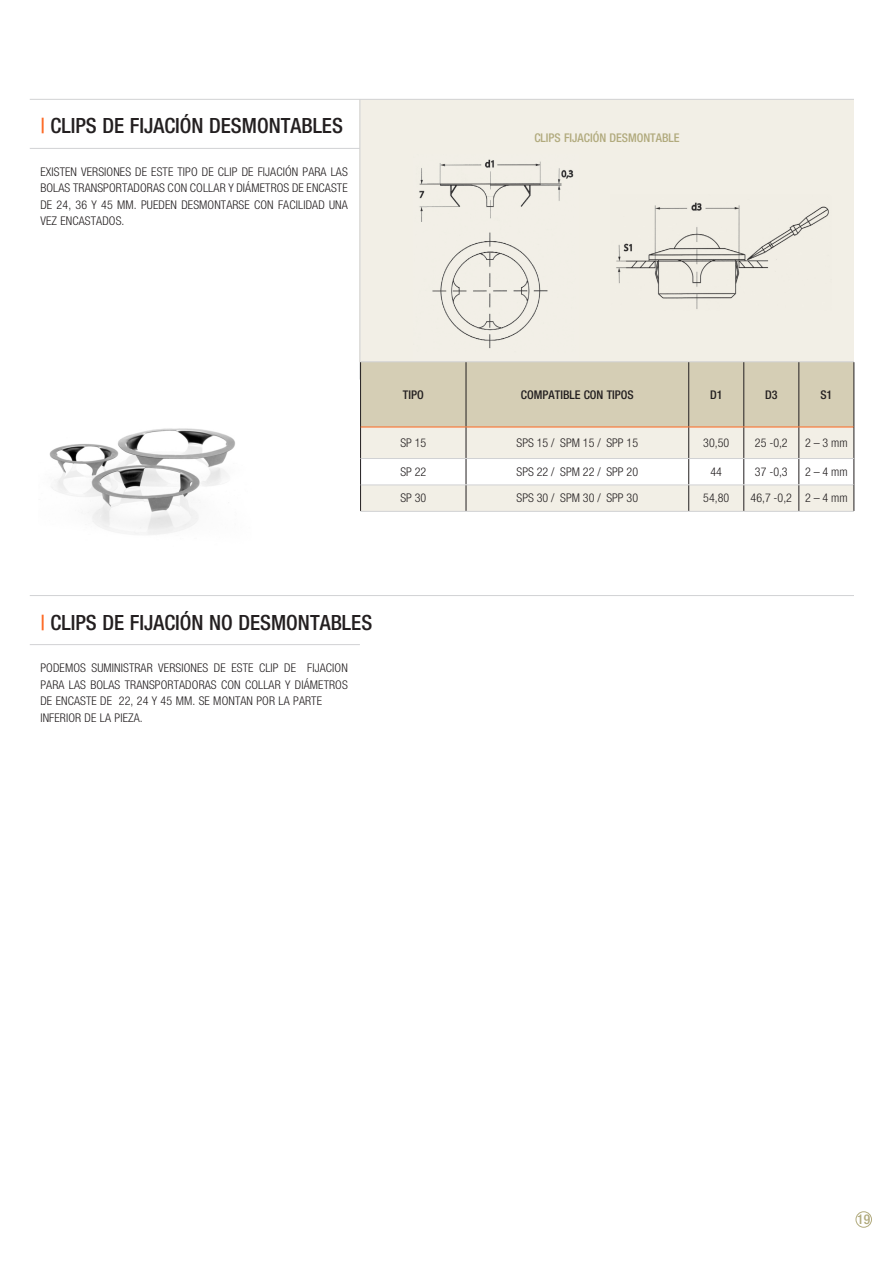
<style>
.page{position:relative;width:893px;height:1263px;background:#fff}
.page>*{position:absolute;margin:0;border:0;box-sizing:border-box;transform-origin:0 0}
.titulo-esp{font:500 condensed 21px "Helvetica Neue LT Pro";color:#231f20}
.t1{font:500 condensed 13.5px "Helvetica Neue LT Pro";color:#b1aa7d}
.texto_esp{font:300 condensed 12px/16.5px "Helvetica Neue LT Pro";letter-spacing:.01em;color:#231f20;text-align:justify}
.tablas_content{font:300 condensed 12px "Helvetica Neue LT Pro";color:#231f20}
.tablas_titulos_esp{font:500 condensed 12px "Helvetica Neue LT Pro";color:#231f20}
.tablas_titulos_esp-2{font:500 condensed 12px "Helvetica Neue LT Pro";color:#b1aa7d}
.s1{color:#fd6721}
</style>
<div class="page">
<div style="left:856px;top:1211px;width:16px;height:16px;border:1px solid #b1aa7d;border-radius:50%"></div>
<div style="left:360px;top:99px;width:494px;height:262px;background:#f2efe6"></div>
<img style="left:419px;top:159px;width:155px;height:190px">
<hr style="left:30px;top:148px;width:330px;height:1px;background:#d1d2d4">
<hr style="left:30px;top:644px;width:330px;height:1px;background:#d1d2d4">
<hr style="left:30px;top:99px;width:824px;height:1px;background:#d1d2d4">
<hr style="left:30px;top:595px;width:824px;height:1px;background:#d1d2d4">
<hr style="left:360px;top:99px;width:1px;height:281px;background:#d1d2d4">
<hr style="left:360px;top:361px;width:106px;height:1px;background:#d1d2d4">
<hr style="left:466px;top:361px;width:223px;height:1px;background:#d1d2d4">
<hr style="left:689px;top:361px;width:55px;height:1px;background:#d1d2d4">
<hr style="left:744px;top:361px;width:55px;height:1px;background:#d1d2d4">
<hr style="left:799px;top:361px;width:55px;height:1px;background:#d1d2d4">
<svg style="left:360px;top:362px;width:495px;height:149px"></svg>
<hr style="left:360px;top:511px;width:106px;height:1px;background:#d1d2d4">
<hr style="left:466px;top:511px;width:223px;height:1px;background:#d1d2d4">
<hr style="left:689px;top:511px;width:55px;height:1px;background:#d1d2d4">
<hr style="left:744px;top:511px;width:55px;height:1px;background:#d1d2d4">
<hr style="left:799px;top:511px;width:55px;height:1px;background:#d1d2d4">
<img style="left:616px;top:202px;width:213px;height:107px">
<img style="left:49px;top:428px;width:186px;height:107px">
<p class="titulo-esp" style="left:40px;top:113px;width:304px"><span class="s1">|</span> CLIPS DE FIJACIÓN DESMONTABLES</p>
<p class="texto_esp" style="left:40px;top:163px;width:309px">EXISTEN VERSIONES DE ESTE TIPO DE CLIP DE FIJACIÓN PARA LAS BOLAS TRANSPORTADORAS CON COLLAR Y DIÁMETROS DE ENCASTE DE 24, 36 Y 45 MM. PUEDEN DESMONTARSE CON FACILIDAD UNA VEZ ENCASTADOS.</p>
<p class="tablas_titulos_esp-2" style="left:534px;top:130px;width:147px">CLIPS FIJACIÓN DESMONTABLE</p>
<p class="tablas_titulos_esp" style="left:403px;top:387px;width:22px">TIPO</p>
<p class="tablas_titulos_esp" style="left:521px;top:387px;width:114px">COMPATIBLE CON TIPOS</p>
<p class="tablas_titulos_esp" style="left:710px;top:387px;width:14px">D1</p>
<p class="tablas_titulos_esp" style="left:765px;top:387px;width:14px">D3</p>
<p class="tablas_titulos_esp" style="left:820px;top:387px;width:13px">S1</p>
<p class="tablas_content" style="left:400px;top:436px;width:27px">SP 15</p>
<p class="tablas_content" style="left:517px;top:436px;width:123px">SPS 15 / SPM 15 / SPP 15</p>
<p class="tablas_content" style="left:703px;top:436px;width:27px">30,50</p>
<p class="tablas_content" style="left:755px;top:436px;width:34px">25 -0,2</p>
<p class="tablas_content" style="left:805px;top:436px;width:44px">2 – 3 mm</p>
<p class="tablas_content" style="left:400px;top:465px;width:27px">SP 22</p>
<p class="tablas_content" style="left:517px;top:465px;width:123px">SPS 22 / SPM 22 / SPP 20</p>
<p class="tablas_content" style="left:710px;top:465px;width:13px">44</p>
<p class="tablas_content" style="left:755px;top:465px;width:34px">37 -0,3</p>
<p class="tablas_content" style="left:805px;top:465px;width:44px">2 – 4 mm</p>
<p class="tablas_content" style="left:400px;top:491px;width:27px">SP 30</p>
<p class="tablas_content" style="left:517px;top:491px;width:123px">SPS 30 / SPM 30 / SPP 30</p>
<p class="tablas_content" style="left:703px;top:491px;width:27px">54,80</p>
<p class="tablas_content" style="left:751px;top:491px;width:43px">46,7 -0,2</p>
<p class="tablas_content" style="left:805px;top:491px;width:44px">2 – 4 mm</p>
<p class="titulo-esp" style="left:40px;top:610px;width:333px"><span class="s1">|</span> CLIPS DE FIJACIÓN NO DESMONTABLES</p>
<p class="texto_esp" style="left:40px;top:659px;width:309px">PODEMOS SUMINISTRAR VERSIONES DE ESTE CLIP DE FIJACION PARA LAS BOLAS TRANSPORTADORAS CON COLLAR Y DIÁMETROS DE ENCASTE DE 22, 24 Y 45 MM. SE MONTAN POR LA PARTE</p>
<p class="texto_esp" style="left:40px;top:709px;width:104px">INFERIOR DE LA PIEZA.</p>
<p class="t1" style="left:857px;top:1211px;width:14px">19</p>
</div>
